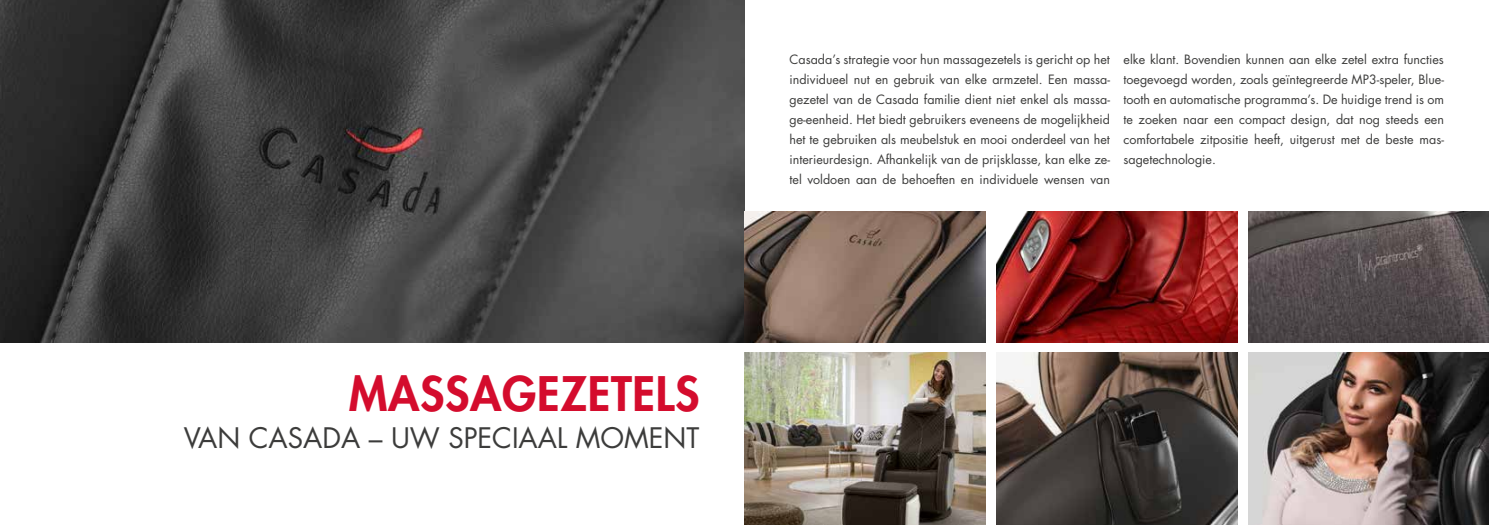
<style>
.page{position:relative;width:1489px;height:525px;background:#fff}
.page>*{position:absolute;margin:0;border:0;box-sizing:border-box;transform-origin:0 0}
.t1{font:800 46.25px "Futura Std";letter-spacing:.015em;color:#d40c2d}
.t2{font:27.5px "Futura Std";color:#3c3c3b}
.t3{font:12.5px/20px "Futura Std";color:#3c3c3b;text-align:justify}
</style>
<div class="page">
<img style="left:0;top:0;width:744px;height:342px">
<img style="left:744px;top:352px;width:241px;height:172px">
<img style="left:744px;top:212px;width:241px;height:130px">
<img style="left:996px;top:352px;width:240px;height:172px">
<img style="left:996px;top:212px;width:240px;height:130px">
<img style="left:1248px;top:352px;width:240px;height:172px">
<img style="left:1248px;top:212px;width:240px;height:130px">
<h1 class="t1" style="left:349px;top:364px;width:352px">MASSAGEZETELS</h1>
<h2 class="t2" style="left:184px;top:420px;width:517px">VAN CASADA – UW SPECIAAL MOMENT</h2>
<p class="t3" style="left:789px;top:49px;width:322px">Casada’s strategie voor hun massagezetels is gericht op het individueel nut en gebruik van elke armzetel. Een massa&shy;gezetel van de Casada familie dient niet enkel als massa&shy;ge-eenheid. Het biedt gebruikers eveneens de mogelijkheid het te gebruiken als meubelstuk en mooi onderdeel van het interieurdesign. Afhankelijk van de prijsklasse, kan elke ze&shy;tel voldoen aan de behoeften en individuele wensen van</p>
<p class="t3" style="left:1123px;top:49px;width:322px">elke klant. Bovendien kunnen aan elke zetel extra functies toegevoegd worden, zoals geïntegreerde MP3-speler, Blue&shy;tooth en automatische programma’s. De huidige trend is om te zoeken naar een compact design, dat nog steeds een comfortabele zitpositie heeft, uitgerust met de beste mas&shy;sagetechnologie.</p>
</div>
